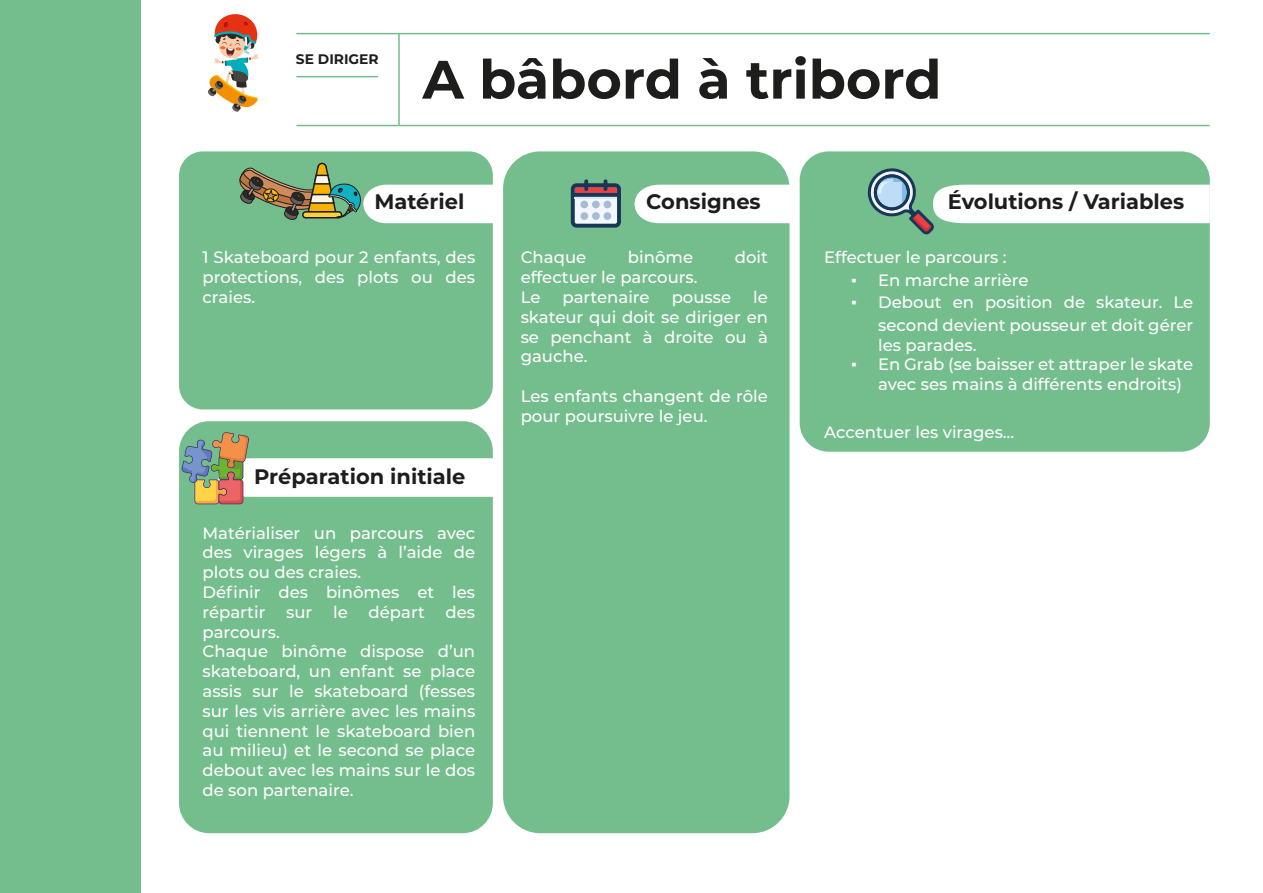
<style>
.page{position:relative;width:1263px;height:893px;background:#fff}
.page>*{position:absolute;margin:0;border:0;box-sizing:border-box;transform-origin:0 0}
.t1{font:700 54px "Montserrat";color:#1d1d1b}
.t2{font:700 21px "Montserrat";color:#1d1d1b}
.t3{font:500 16.5px/19.8px "Montserrat";color:#fff}
.t4{font:700 13.8px "Montserrat";color:#1d1d1b}
.s1{font-family:"Times New Roman";font-weight:400}
</style>
<div class="page">
<div style="left:179px;top:421px;width:314px;height:412px;background:#74be8d;border-radius:30px"></div>
<div style="left:800px;top:151px;width:410px;height:301px;background:#74be8d;border-radius:29px"></div>
<div style="left:503px;top:151px;width:286px;height:682px;background:#74be8d;border-radius:37px"></div>
<div style="left:179px;top:151px;width:314px;height:258px;background:#74be8d;border-radius:24px"></div>
<div style="left:634px;top:185px;width:155px;height:38px;background:#fff"></div>
<div style="left:0;top:0;width:141px;height:893px;background:#74be8d"></div>
<hr style="left:296px;top:33px;width:914px;height:1px;background:#74be8d">
<hr style="left:296px;top:125px;width:914px;height:1px;background:#74be8d">
<hr style="left:296px;top:76px;width:82px;height:1px;background:#74be8d">
<hr style="left:398px;top:34px;width:2px;height:92px;background:#74be8d">
<svg style="left:867px;top:168px;width:343px;height:66px"></svg>
<svg style="left:182px;top:432px;width:311px;height:72px"></svg>
<svg style="left:571px;top:179px;width:50px;height:49px;background:#878d97"></svg>
<div style="left:580px;top:201px;width:8px;height:7px;background:#a6bcd4;border-radius:4px"></div>
<div style="left:592px;top:201px;width:8px;height:7px;background:#a6bcd4;border-radius:50%"></div>
<div style="left:604px;top:201px;width:7px;height:7px;background:#a6bcd4;border-radius:50%"></div>
<div style="left:580px;top:212px;width:8px;height:8px;background:#a6bcd4;border-radius:4px"></div>
<div style="left:592px;top:212px;width:8px;height:8px;background:#a6bcd4;border-radius:4px"></div>
<div style="left:604px;top:212px;width:7px;height:8px;background:#a6bcd4;border-radius:4px"></div>
<hr style="left:575px;top:197px;width:42px;height:2px;background:#dfeaf5">
<svg style="left:239px;top:152px;width:254px;height:71px"></svg>
<svg style="left:207px;top:14px;width:52px;height:98px"></svg>
<p class="t4" style="left:296px;top:49px;width:84px">SE DIRIGER</p>
<h1 class="t1" style="left:422px;top:41px;width:520px">A bâbord à tribord</h1>
<p class="t2" style="left:374px;top:187px;width:91px">Matériel</p>
<p class="t3" style="left:202px;top:247px;width:274px;text-align:justify">1 Skateboard pour 2 enfants, des protections, des plots ou des craies.</p>
<p class="t2" style="left:254px;top:462px;width:213px">Préparation initiale</p>
<p class="t3" style="left:202px;top:522px;width:274px">Matérialiser un parcours avec des virages légers à l’aide de plots ou des craies.<br>Définir des binômes et les répartir</p>
<p class="t3" style="left:286px;top:601px;width:28px">sur</p>
<p class="t3" style="left:333px;top:601px;width:16px">le</p>
<p class="t3" style="left:369px;top:601px;width:58px">départ</p>
<p class="t3" style="left:446px;top:601px;width:31px">des</p>
<p class="t3" style="left:202px;top:621px;width:274px">parcours.<br>Chaque binôme dispose d’un skateboard, un enfant se place assis sur le skateboard (fesses sur les vis arrière avec les mains qui tiennent le skateboard bien au milieu) et le second se place debout avec les mains sur le dos de son partenaire.</p>
<p class="t2" style="left:646px;top:187px;width:116px">Consignes</p>
<p class="t3" style="left:521px;top:247px;width:67px">Chaque</p>
<p class="t3" style="left:628px;top:247px;width:67px">binôme</p>
<p class="t3" style="left:735px;top:247px;width:35px">doit</p>
<p class="t3" style="left:521px;top:267px;width:178px">effectuer le parcours.<br>Le</p>
<p class="t3" style="left:562px;top:287px;width:89px">partenaire</p>
<p class="t3" style="left:672px;top:287px;width:61px">pousse</p>
<p class="t3" style="left:521px;top:287px;width:249px;text-align:justify;text-indent:233px">le skateur qui doit se diriger en se penchant à droite ou à gauche.</p>
<p class="t3" style="left:521px;top:386px;width:249px">Les enfants changent de rôle pour poursuivre le jeu.</p>
<p class="t2" style="left:948px;top:187px;width:238px">Évolutions / Variables</p>
<p class="t3" style="left:824px;top:247px;width:184px">Effectuer le parcours :</p>
<p class="t3" style="left:851px;top:269px;width:179px"><span class="s1">▪</span> En marche arrière</p>
<p class="t3" style="left:851px;top:291px;width:343px;line-height:22.5px;text-align:right"><span class="s1">▪</span> Debout en position de skateur. Le second devient pousseur et doit gérer</p>
<p class="t3" style="left:878px;top:334px;width:100px">les parades.</p>
<p class="t3" style="left:878px;top:354px;width:316px;text-indent:-27px"><span class="s1">▪</span> En Grab (se baisser et attraper le skate avec ses mains à différents endroits)</p>
<p class="t3" style="left:824px;top:421px;width:192px">Accentuer les virages…</p>
</div>
